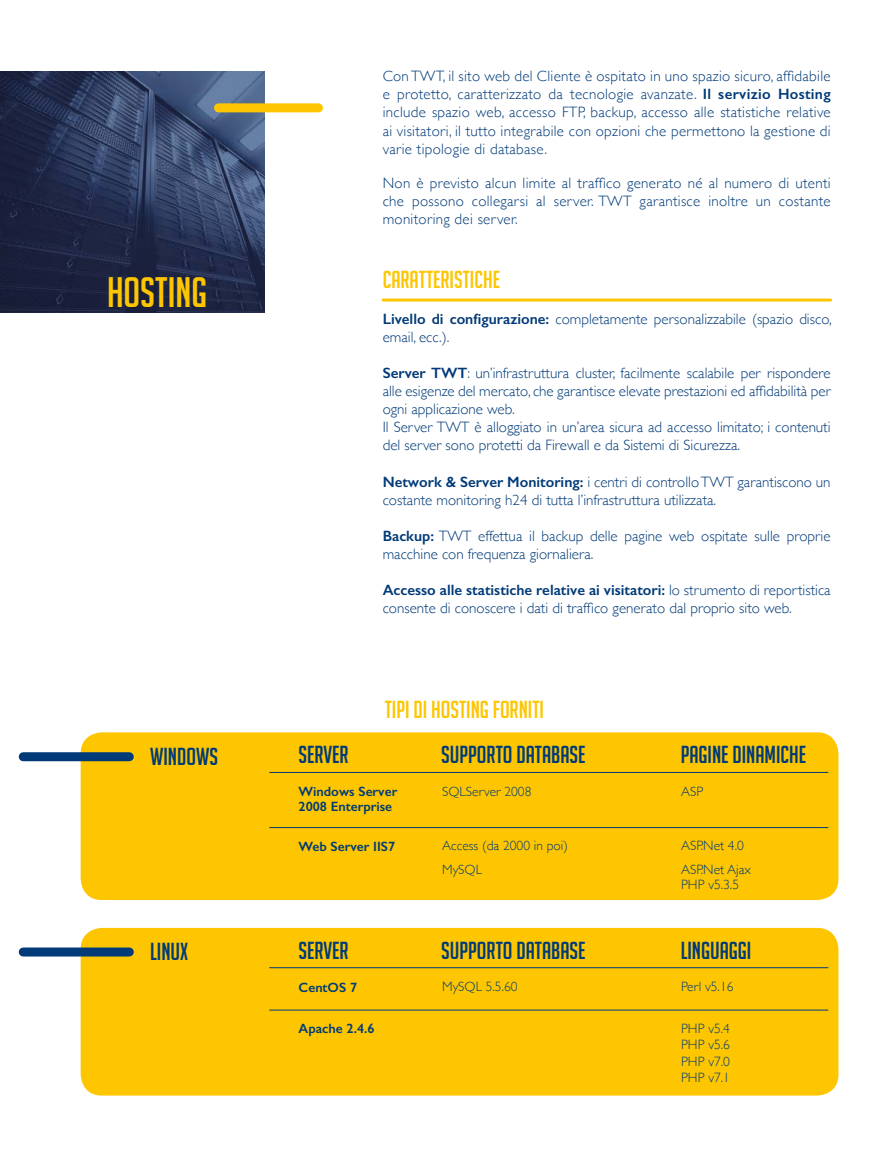
<style>
.page{position:relative;width:893px;height:1149px;background:#fff}
.page>*{position:absolute;margin:0;border:0;box-sizing:border-box;transform-origin:0 0}
.t1{font:41.55px "Big Noodle Titling";color:#fdc600}
.t2{font:24px "Big Noodle Titling";color:#003a78}
.t3{font:24px "Big Noodle Titling";color:#fdc600}
.t4{font:300 15px/18px "Gill Sans";color:#003a78}
.t5{font:300 13.5px/16.5px "Gill Sans";color:#003a78}
.t6{font:600 13.5px/15px "Gill Sans";color:#003a78}
.s1{font-weight:600}
</style>
<div class="page">
<img style="left:0;top:71px;width:265px;height:241px">
<div style="left:218px;top:103px;width:100px;height:9px;background:#fdc600"></div>
<hr style="left:383px;top:298px;width:448px;height:3px;background:#fdc600">
<div style="left:81px;top:732px;width:757px;height:167px;background:#fdc600;border-radius:21px"></div>
<div style="left:81px;top:927px;width:757px;height:168px;background:#fdc600;border-radius:21px"></div>
<hr style="left:270px;top:827px;width:558px;height:1px;background:#003a78">
<hr style="left:270px;top:1009px;width:558px;height:1px;background:#003a78">
<hr style="left:270px;top:772px;width:558px;height:1px;background:#003a78">
<hr style="left:270px;top:967px;width:558px;height:1px;background:#003a78">
<div style="left:23px;top:752px;width:106px;height:9px;background:#003a78"></div>
<div style="left:23px;top:947px;width:106px;height:9px;background:#003a78"></div>
<p class="t4" style="left:383px;top:67px;width:449px;text-align:justify">Con TWT, il sito web del Cliente è ospitato in uno spazio sicuro, affidabile e protetto, caratterizzato da tecnologie avanzate. <span class="s1">Il servizio Hosting </span>include spazio web, accesso FTP, backup, accesso alle statistiche relative ai visitatori, il tutto integrabile con opzioni che permettono la gestione di varie tipologie di database.</p>
<p class="t4" style="left:383px;top:173px;width:449px;text-align:justify">Non è previsto alcun limite al traffico generato né al numero di utenti che possono collegarsi al server. TWT garantisce inoltre un costante monitoring dei server.</p>
<h1 class="t1" style="left:107px;top:269px;width:101px">HOSTING</h1>
<h2 class="t3" style="left:383px;top:267px;width:119px">CARATTERISTICHE</h2>
<p class="t4" style="left:383px;top:310px;width:451px"><span class="s1">Livello di configurazione:</span> completamente personalizzabile (spazio disco, email, ecc.).</p>
<p class="t4" style="left:383px;top:364px;width:449px"><span class="s1">Server TWT</span>: un’infrastruttura cluster, facilmente scalabile per rispondere alle esigenze del mercato, che garantisce elevate prestazioni ed affidabilità per ogni applicazione web.<br>Il Server TWT è alloggiato in un’area sicura ad accesso limitato; i contenuti del server sono protetti da Firewall e da Sistemi di Sicurezza.</p>
<p class="t4" style="left:383px;top:472px;width:449px"><span class="s1">Network &amp; Server Monitoring:</span> i centri di controllo TWT garantiscono un costante monitoring h24 di tutta l’infrastruttura utilizzata.</p>
<p class="t4" style="left:383px;top:526px;width:449px"><span class="s1">Backup:</span> TWT effettua il backup delle pagine web ospitate sulle proprie macchine con frequenza giornaliera.</p>
<p class="t4" style="left:383px;top:580px;width:449px"><span class="s1">Accesso alle statistiche relative ai visitatori:</span> lo strumento di reportistica consente di conoscere i dati di traffico generato dal proprio sito web.</p>
<h2 class="t2" style="left:150px;top:742px;width:70px">WINDOWS</h2>
<h2 class="t2" style="left:150px;top:938px;width:40px">LINUX</h2>
<h2 class="t3" style="left:385px;top:696px;width:161px">TIPI DI HOSTING FORNITI</h2>
<h2 class="t2" style="left:299px;top:741px;width:52px">SERVER</h2>
<h2 class="t2" style="left:441px;top:741px;width:146px">SUPPORTO DATABASE</h2>
<h2 class="t2" style="left:681px;top:741px;width:127px">PAGINE DINAMICHE</h2>
<p class="t6" style="left:299px;top:784px;width:100px">Windows Server<br>2008 Enterprise</p>
<p class="t5" style="left:442px;top:782px;width:91px">SQLServer 2008</p>
<p class="t5" style="left:681px;top:782px;width:24px">ASP</p>
<p class="t6" style="left:299px;top:838px;width:98px">Web Server IIS7</p>
<p class="t5" style="left:442px;top:832px;width:127px;line-height:24px">Access (da 2000 in poi)<br>MySQL</p>
<p class="t5" style="left:681px;top:832px;width:71px;line-height:24px">ASP.Net 4.0<br>ASP.Net Ajax</p>
<p class="t5" style="left:681px;top:875px;width:60px">PHP v5.3.5</p>
<h2 class="t2" style="left:299px;top:936px;width:52px">SERVER</h2>
<h2 class="t2" style="left:441px;top:936px;width:146px">SUPPORTO DATABASE</h2>
<h2 class="t2" style="left:681px;top:936px;width:72px">LINGUAGGI</h2>
<p class="t6" style="left:299px;top:979px;width:60px">CentOS 7</p>
<p class="t5" style="left:442px;top:977px;width:77px">MySQL 5.5.60</p>
<p class="t5" style="left:681px;top:977px;width:54px">Perl v5.16</p>
<p class="t6" style="left:299px;top:1020px;width:78px">Apache 2.4.6</p>
<p class="t5" style="left:681px;top:1019px;width:50px;text-align:justify">PHP v5.4<br>PHP v5.6<br>PHP v7.0<br>PHP v7.1</p>
</div>
